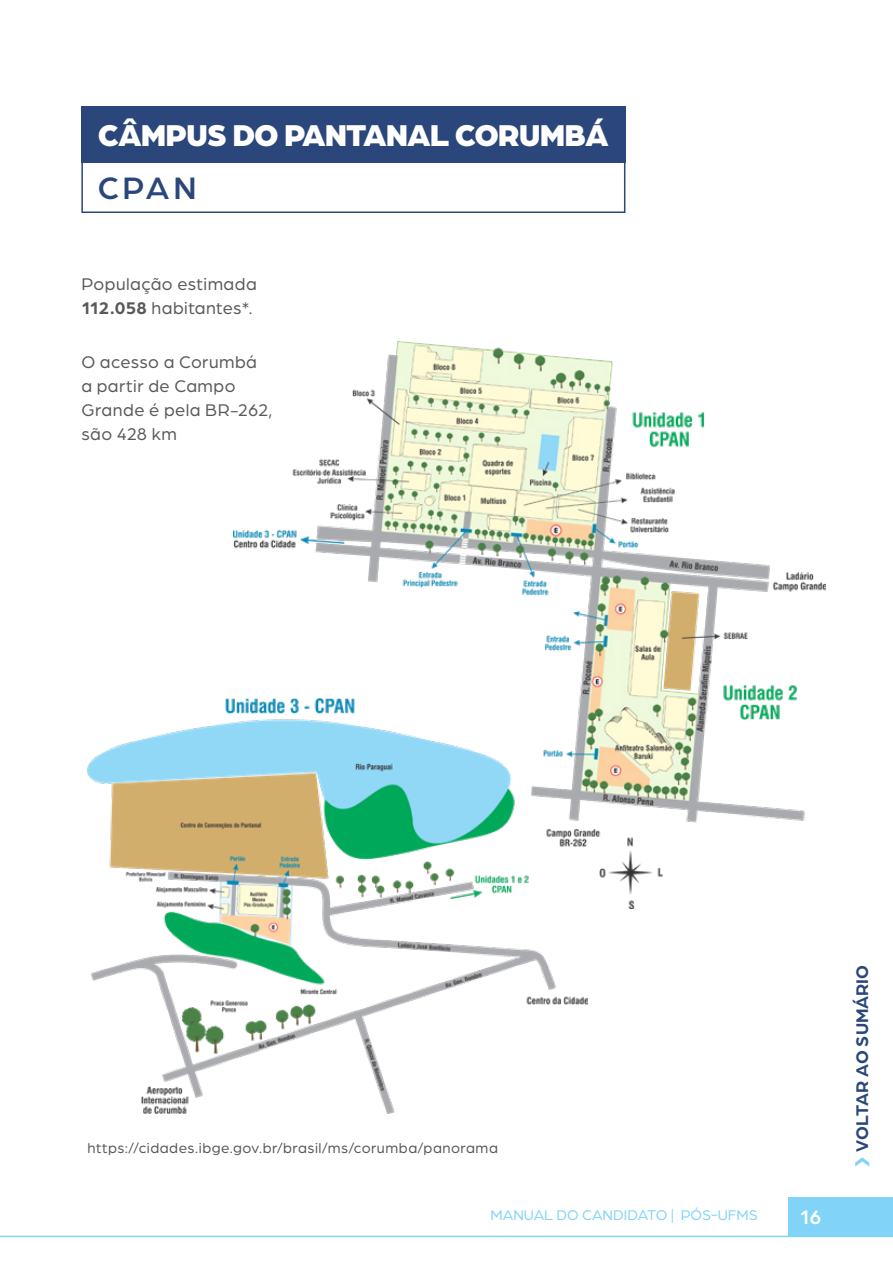
<style>
.page{position:relative;width:893px;height:1263px;background:#fff}
.page>*{position:absolute;margin:0;border:0;box-sizing:border-box;transform-origin:0 0}
.t1{font:500 33px "Arboria";color:#2b467a}
.t2{font:900 32.1px "Arboria";letter-spacing:-.03em;color:#fff}
.t3{font:500 21px "Arboria";color:#fff}
.t4{font:18px/24px "Arboria";letter-spacing:.025em;color:#58595b}
.t5{font:700 18px "Arboria";color:#2b467a}
.t6{font:15px "Arboria";letter-spacing:.03em;color:#58595b}
.t7{font:15px "Arboria";color:#81d4f7}
.s1{font-weight:700}
</style>
<div class="page">
<div style="left:788px;top:1197px;width:105px;height:39px;background:#81d4f7"></div>
<svg style="left:855px;top:1157px;width:14px;height:9px"></svg>
<svg style="left:0;top:1236px;width:893px;height:2px;background:#b4e5fa"></svg>
<img style="left:233px;top:341px;width:593px;height:567px">
<img style="left:88px;top:698px;width:500px;height:415px">
<div style="left:81px;top:106px;width:544px;height:57px;background:#2b467a"></div>
<div style="left:81px;top:107px;width:544px;height:106px;border:2px solid #2b467a"></div>
<h2 class="t2" style="left:98px;top:113px;width:512px">CÂMPUS DO PANTANAL CORUMBÁ</h2>
<h1 class="t1" style="left:98px;top:165px;width:100px">CPAN</h1>
<p class="t4" style="left:81px;top:272px;width:177px">População estimada<br><span class="s1">112.058</span> habitantes*.</p>
<p class="t4" style="left:81px;top:349px;width:192px">O acesso a Corumbá a partir de Campo<br>Grande é pela BR-262, são 428 km</p>
<p class="t6" style="left:88px;top:1138px;width:412px">https://cidades.ibge.gov.br/brasil/ms/corumba/panorama</p>
<p class="t7" style="left:490px;top:1205px;width:269px">MANUAL DO CANDIDATO | PÓS-UFMS</p>
<p class="t3" style="left:800px;top:1203px;width:23px">16</p>
<p class="t5" style="left:850px;top:1152px;width:188px;rotate:-90deg">VOLTAR AO SUMÁRIO</p>
</div>
